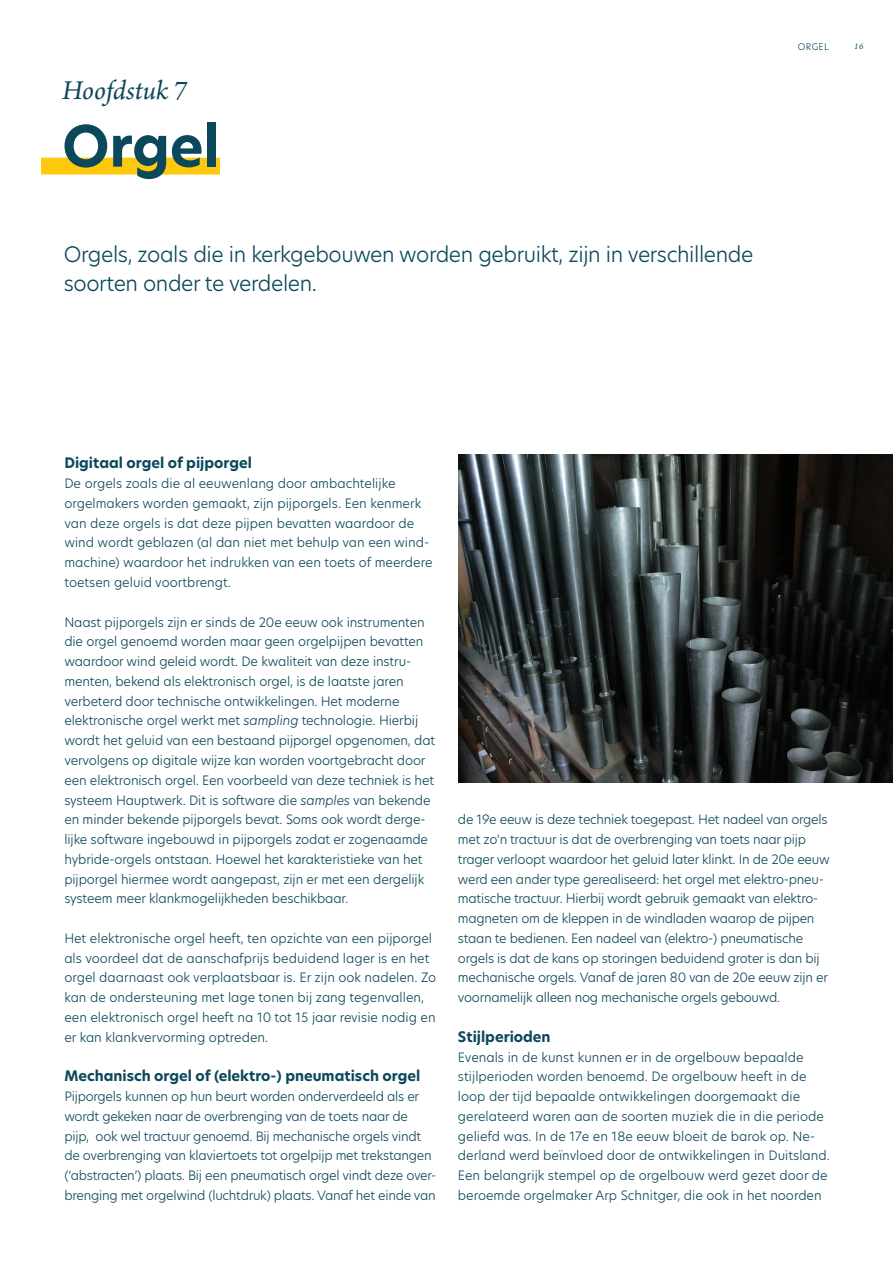
<style>
.page{position:relative;width:893px;height:1263px;background:#fff}
.page>*{position:absolute;margin:0;border:0;box-sizing:border-box;transform-origin:0 0}
.Kop_blauw__gele_stre{font:700 55.5px "New Hero";color:#0c485b}
.Bovenkop{font:italic 28.5px "Arno Pro";letter-spacing:-.005em;color:#0c485b}
.Intro_wit{font:300 21px/29.5px "New Hero";letter-spacing:-.02em;color:#0c485b}
.Subkopje_blauw{font:700 14.25px "New Hero";color:#0c485b}
.Brood{font:300 12.75px/19.8px "New Hero";letter-spacing:-.01em;color:#0e485b}
.t1{font:300 9px "New Hero";letter-spacing:.05em;color:#0c485b}
.t2{font:italic 9px "Arno Pro";color:#0c485b}
.s1{font-style:italic}
</style>
<div class="page">
<div style="left:41px;top:158px;width:179px;height:17px;background:#fec80b"></div>
<img style="left:458px;top:455px;width:435px;height:327px">
<p class="Bovenkop" style="left:62px;top:75px;width:126px">Hoofdstuk 7</p>
<p class="Kop_blauw__gele_stre" style="left:62px;top:108px;width:159px">Orgel</p>
<p class="Intro_wit" style="left:64px;top:239px;width:691px">Orgels, zoals die in kerkgebouwen worden gebruikt, zijn in verschillende soorten onder te verdelen.</p>
<p class="t1" style="left:798px;top:40px;width:33px">ORGEL</p>
<p class="t2" style="left:854px;top:41px;width:11px">16</p>
<p class="Subkopje_blauw" style="left:64px;top:453px;width:189px">Digitaal orgel of pijporgel</p>
<p class="Brood" style="left:64px;top:473px;width:370px">De orgels zoals die al eeuwenlang door ambachtelijke orgelmakers worden gemaakt, zijn pijporgels. Een kenmerk van deze orgels is dat deze pijpen bevatten waardoor de wind wordt geblazen (al dan niet met behulp van een wind&shy;machine) waardoor het indrukken van een toets of meerdere toetsen geluid voortbrengt.</p>
<p class="Brood" style="left:64px;top:612px;width:372px">Naast pijporgels zijn er sinds de 20e eeuw ook instrumenten die orgel genoemd worden maar geen orgelpijpen bevatten waardoor wind geleid wordt. De kwaliteit van deze instru&shy;menten, bekend als elektronisch orgel, is de laatste jaren verbeterd door technische ontwikkelingen. Het moderne elektronische orgel werkt met <span class="s1">sampling</span> technologie. Hierbij wordt het geluid van een bestaand pijporgel opgenomen, dat vervolgens op digitale wijze kan worden voortgebracht door een elektronisch orgel. Een voorbeeld van deze techniek is het systeem Hauptwerk. Dit is software die <span class="s1">samples</span> van bekende en minder bekende pijporgels bevat. Soms ook wordt derge&shy;lijke software ingebouwd in pijporgels zodat er zogenaamde hybride-orgels ontstaan. Hoewel het karakteristieke van het pijporgel hiermee wordt aangepast, zijn er met een dergelijk systeem meer klankmogelijkheden beschikbaar.</p>
<p class="Brood" style="left:64px;top:928px;width:373px">Het elektronische orgel heeft, ten opzichte van een pijporgel als voordeel dat de aanschafprijs beduidend lager is en het orgel daarnaast ook verplaatsbaar is. Er zijn ook nadelen. Zo kan de ondersteuning met lage tonen bij zang tegenvallen, een elektronisch orgel heeft na 10 tot 15 jaar revisie nodig en er kan klankvervorming optreden.</p>
<p class="Subkopje_blauw" style="left:64px;top:1066px;width:357px">Mechanisch orgel of (elektro-) pneumatisch orgel</p>
<p class="Brood" style="left:64px;top:1086px;width:374px">Pijporgels kunnen op hun beurt worden onderverdeeld als er wordt gekeken naar de overbrenging van de toets naar de<br>pijp, ook wel tractuur genoemd. Bij mechanische orgels vindt de overbrenging van klaviertoets tot orgelpijp met trekstangen (‘abstracten’) plaats. Bij een pneumatisch orgel vindt deze over&shy;brenging met orgelwind (luchtdruk) plaats. Vanaf het einde van</p>
<p class="Brood" style="left:458px;top:809px;width:373px">de 19e eeuw is deze techniek toegepast. Het nadeel van orgels met zo’n tractuur is dat de overbrenging van toets naar pijp trager verloopt waardoor het geluid later klinkt. In de 20e eeuw werd een ander type gerealiseerd: het orgel met elektro-pneu&shy;matische tractuur. Hierbij wordt gebruik gemaakt van elektro&shy;magneten om de kleppen in de windladen waarop de pijpen staan te bedienen. Een nadeel van (elektro-) pneumatische orgels is dat de kans op storingen beduidend groter is dan bij mechanische orgels. Vanaf de jaren 80 van de 20e eeuw zijn er voornamelijk alleen nog mechanische orgels gebouwd.</p>
<p class="Subkopje_blauw" style="left:458px;top:1027px;width:94px">Stijlperioden</p>
<p class="Brood" style="left:458px;top:1047px;width:373px">Evenals in de kunst kunnen er in de orgelbouw bepaalde stijlperioden worden benoemd. De orgelbouw heeft in de loop der tijd bepaalde ontwikkelingen doorgemaakt die gerelateerd waren aan de soorten muziek die in die periode geliefd was. In de 17e en 18e eeuw bloeit de barok op. Ne&shy;derland werd beïnvloed door de ontwikkelingen in Duitsland.<br>Een belangrijk stempel op de orgelbouw werd gezet door de beroemde orgelmaker Arp Schnitger, die ook in het noorden</p>
</div>
